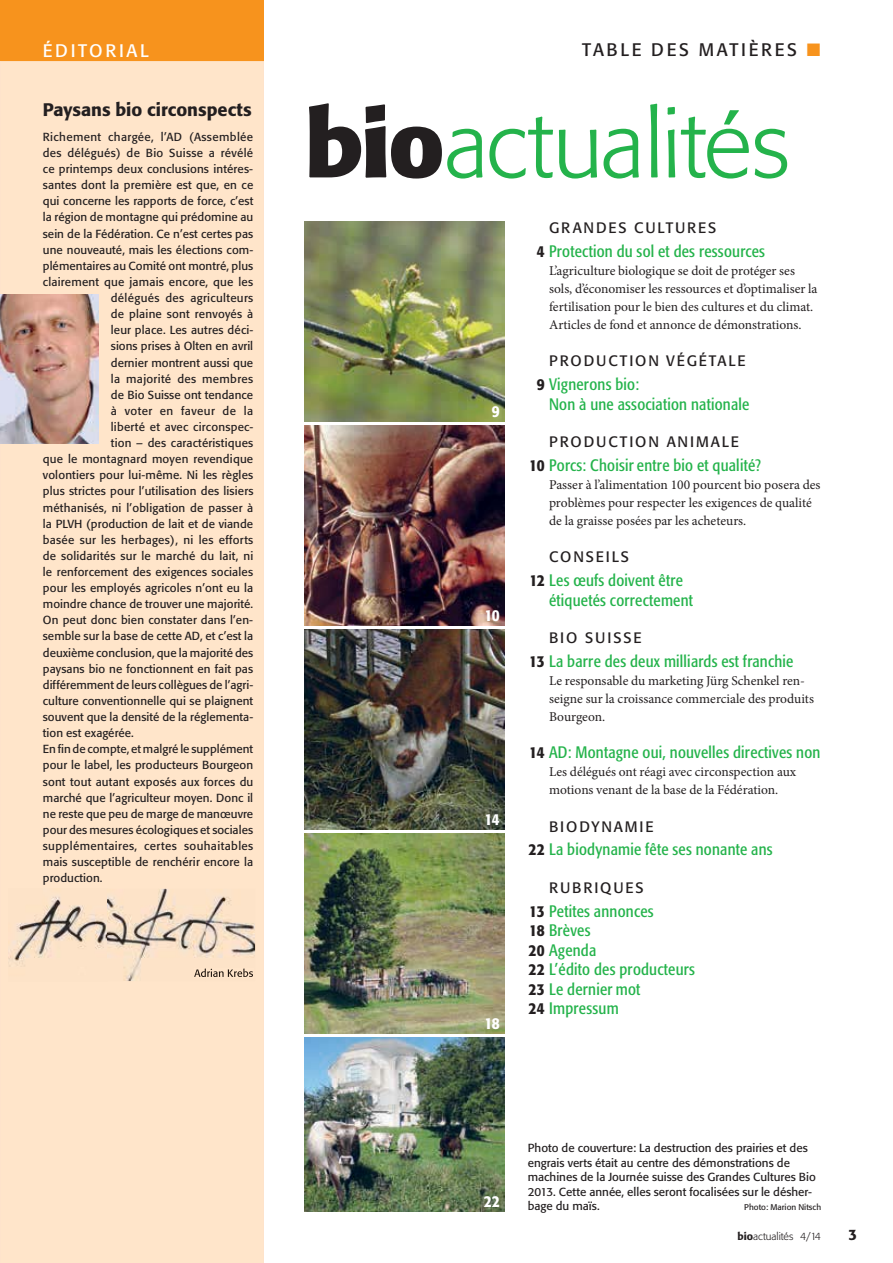
<style>
.page{position:relative;width:893px;height:1263px;background:#fff}
.page>*{position:absolute;margin:0;border:0;box-sizing:border-box;transform-origin:0 0}
.t1{font:300 93px "Formata BQ";letter-spacing:-.005em;color:#24b34b}
.t2{font:500 18px "Formata BQ";color:#231f20}
.t3{font:18px "Formata BQ";letter-spacing:.15em;color:#231f20}
.t4{font:18px "Formata BQ";letter-spacing:.15em;color:#fff}
.t5{font:condensed 16.5px/19.5px "Formata BQ";letter-spacing:.015em;color:#24b34b}
.t6{font:500 condensed 16.5px "Formata BQ";letter-spacing:-.02em;color:#fff}
.t7{font:15px "Formata BQ";letter-spacing:.125em;color:#231f20}
.t8{font:500 15px "Formata BQ";color:#231f20}
.t9{font:13.5px/18px "Minion Pro";color:#231f20}
.t10{font:11.55px/14.5px "Formata BQ";letter-spacing:.01em;color:#231f20}
.t11{font:11.55px "Formata BQ";letter-spacing:.035em;color:#231f20}
.t12{font:11.55px "Formata BQ";letter-spacing:.03em;color:#231f20}
.t13{font:11.55px "Formata BQ";letter-spacing:.04em;color:#231f20}
.t14{font:300 10.5px "Formata BQ";color:#231f20}
.t15{font:8.25px "Formata BQ";color:#231f20}
.s1{color:#f7931d}
.s2{font-weight:700;color:#231f20}
.s3{font-weight:500;color:#231f20}
.s4{font-weight:500}
</style>
<div class="page">
<div style="left:0;top:0;width:264px;height:1263px;background:#ffe5ca"></div>
<div style="left:0;top:0;width:264px;height:61px;background:#f7931d"></div>
<img style="left:0;top:295px;width:98px;height:149px">
<img style="left:8px;top:889px;width:247px;height:92px">
<img style="left:242px;top:969px;width:11px;height:8px">
<img style="left:194px;top:969px;width:48px;height:8px">
<img style="left:304px;top:221px;width:200px;height:200px">
<img style="left:304px;top:425px;width:200px;height:200px">
<img style="left:304px;top:629px;width:200px;height:200px">
<img style="left:304px;top:1037px;width:200px;height:175px">
<img style="left:304px;top:833px;width:200px;height:200px">
<h2 class="t4" style="left:43px;top:42px;width:107px">ÉDITORIAL</h2>
<h2 class="t2" style="left:43px;top:101px;width:210px">Paysans bio circonspects</h2>
<p class="t12" style="left:43px;top:131px;width:212px">Richement chargée, l’AD (Assemblée</p>
<p class="t10" style="left:43px;top:146px;width:212px">des délégués) de Bio Suisse a révélé</p>
<p class="t10" style="left:43px;top:162px;width:212px">ce printemps deux conclusions intéres-</p>
<p class="t10" style="left:43px;top:178px;width:212px">santes dont la première est que, en ce</p>
<p class="t10" style="left:43px;top:195px;width:212px">qui concerne les rapports de force, c’est</p>
<p class="t10" style="left:43px;top:211px;width:212px">la région de montagne qui prédomine au</p>
<p class="t10" style="left:43px;top:227px;width:212px">sein de la Fédération. Ce n’est certes pas</p>
<p class="t10" style="left:43px;top:243px;width:212px">une nouveauté, mais les élections com-</p>
<p class="t10" style="left:43px;top:259px;width:212px">plémentaires au Comité ont montré, plus</p>
<p class="t10" style="left:43px;top:275px;width:212px">clairement que jamais encore, que les</p>
<p class="t10" style="left:111px;top:291px;width:144px">délégués des agriculteurs</p>
<p class="t10" style="left:111px;top:307px;width:144px">de plaine sont renvoyés à</p>
<p class="t10" style="left:111px;top:323px;width:144px">leur place. Les autres déci-</p>
<p class="t10" style="left:111px;top:340px;width:144px">sions prises à Olten en avril</p>
<p class="t10" style="left:111px;top:356px;width:144px">dernier montrent aussi que</p>
<p class="t10" style="left:111px;top:372px;width:144px">la majorité des membres</p>
<p class="t10" style="left:111px;top:388px;width:144px">de Bio Suisse ont tendance</p>
<p class="t13" style="left:111px;top:405px;width:144px">à voter en faveur de la</p>
<p class="t10" style="left:111px;top:420px;width:144px">liberté et avec circonspec-</p>
<p class="t10" style="left:111px;top:436px;width:144px">tion – des caractéristiques</p>
<p class="t10" style="left:43px;top:452px;width:212px">que le montagnard moyen revendique</p>
<p class="t10" style="left:43px;top:469px;width:212px">volontiers pour lui-même. Ni les règles</p>
<p class="t10" style="left:43px;top:485px;width:212px">plus strictes pour l’utilisation des lisiers</p>
<p class="t10" style="left:43px;top:501px;width:212px">méthanisés, ni l’obligation de passer à</p>
<p class="t10" style="left:43px;top:517px;width:212px">la PLVH (production de lait et de viande</p>
<p class="t10" style="left:43px;top:533px;width:212px">basée sur les herbages), ni les efforts</p>
<p class="t10" style="left:43px;top:549px;width:212px">de solidarités sur le marché du lait, ni</p>
<p class="t10" style="left:43px;top:565px;width:212px">le renforcement des exigences sociales</p>
<p class="t10" style="left:43px;top:581px;width:212px">pour les employés agricoles n’ont eu la</p>
<p class="t10" style="left:43px;top:597px;width:212px">moindre chance de trouver une majorité.</p>
<p class="t10" style="left:43px;top:614px;width:212px">On peut donc bien constater dans l’en-</p>
<p class="t10" style="left:43px;top:630px;width:212px">semble sur la base de cette AD, et c’est la</p>
<p class="t10" style="left:43px;top:646px;width:212px">deuxième conclusion, que la majorité des</p>
<p class="t10" style="left:43px;top:662px;width:212px">paysans bio ne fonctionnent en fait pas</p>
<p class="t10" style="left:43px;top:678px;width:212px">différemment de leurs collègues de l’agri-</p>
<p class="t10" style="left:43px;top:694px;width:212px">culture conventionnelle qui se plaignent</p>
<p class="t10" style="left:43px;top:710px;width:212px">souvent que la densité de la réglementa-</p>
<p class="t10" style="left:43px;top:726px;width:93px">tion est exagérée.</p>
<p class="t10" style="left:43px;top:743px;width:212px">En fin de compte, et malgré le supplément</p>
<p class="t10" style="left:43px;top:759px;width:212px">pour le label, les producteurs Bourgeon</p>
<p class="t10" style="left:43px;top:775px;width:212px">sont tout autant exposés aux forces du</p>
<p class="t10" style="left:43px;top:791px;width:212px">marché que l’agriculteur moyen. Donc il</p>
<p class="t10" style="left:43px;top:807px;width:212px">ne reste que peu de marge de manœuvre</p>
<p class="t10" style="left:43px;top:823px;width:212px">pour des mesures écologiques et sociales</p>
<p class="t11" style="left:43px;top:840px;width:212px">supplémentaires, certes souhaitables</p>
<p class="t10" style="left:43px;top:855px;width:212px">mais susceptible de renchérir encore la</p>
<p class="t10" style="left:43px;top:871px;width:61px">production.</p>
<h2 class="t3" style="left:582px;top:41px;width:240px">TABLE DES MATIÈRES <span class="s1">■</span></h2>
<h1 class="t1" style="left:305px;top:105px;width:487px"><span class="s2">bio</span>actualités</h1>
<h3 class="t6" style="left:492px;top:401px;width:9px">9</h3>
<h3 class="t6" style="left:484px;top:605px;width:17px">10</h3>
<h3 class="t6" style="left:484px;top:809px;width:17px">14</h3>
<h3 class="t6" style="left:484px;top:1013px;width:17px">18</h3>
<p class="t7" style="left:549px;top:221px;width:169px">GRANDES CULTURES</p>
<h3 class="t5" style="left:537px;top:242px;width:230px"><span class="s3">4</span> Protection du sol et des ressources</h3>
<p class="t9" style="left:549px;top:263px;width:270px">L’agriculture biologique se doit de protéger ses sols, d’économiser les ressources et d’optimaliser la fertilisation pour le bien des cultures et du climat.<br>Articles de fond et annonce de démonstrations.</p>
<p class="t7" style="left:549px;top:354px;width:198px">PRODUCTION VÉGÉTALE</p>
<h3 class="t5" style="left:549px;top:375px;width:202px;text-indent:-12px"><span class="s3">9</span> Vignerons bio:<br>Non à une association nationale</h3>
<p class="t7" style="left:549px;top:435px;width:191px">PRODUCTION ANIMALE</p>
<h3 class="t5" style="left:529px;top:456px;width:233px"><span class="s3">10</span> Porcs: Choisir entre bio et qualité?</h3>
<p class="t9" style="left:549px;top:477px;width:273px">Passer à l’alimentation 100 pourcent bio posera des problèmes pour respecter les exigences de qualité de la graisse posées par les acheteurs.</p>
<p class="t7" style="left:549px;top:550px;width:81px">CONSEILS</p>
<h3 class="t5" style="left:549px;top:571px;width:145px;text-indent:-20px"><span class="s3">12</span> Les œufs doivent être étiquetés correctement</h3>
<p class="t7" style="left:549px;top:630px;width:94px">BIO SUISSE</p>
<h3 class="t5" style="left:529px;top:652px;width:266px"><span class="s3">13</span> La barre des deux milliards est franchie</h3>
<p class="t9" style="left:549px;top:673px;width:266px">Le responsable du marketing Jürg Schenkel ren&shy;seigne sur la croissance commerciale des produits<br>Bourgeon.</p>
<h3 class="t5" style="left:529px;top:743px;width:293px"><span class="s3">14</span> AD: Montagne oui, nouvelles directives non</h3>
<p class="t9" style="left:549px;top:764px;width:249px">Les délégués ont réagi avec circonspection aux motions venant de la base de la Fédération.</p>
<p class="t7" style="left:549px;top:819px;width:106px">BIODYNAMIE</p>
<h3 class="t5" style="left:528px;top:841px;width:246px"><span class="s3">22</span> La biodynamie fête ses nonante ans</h3>
<p class="t7" style="left:549px;top:880px;width:96px">RUBRIQUES</p>
<h3 class="t5" style="left:528px;top:902px;width:168px"><span class="s3">13</span> Petites annonces<br><span class="s3">18</span> Brèves<br><span class="s3">20</span> Agenda<br><span class="s3">22</span> L’édito des producteurs<br><span class="s3">23</span> Le dernier mot<br><span class="s3">24</span> Impressum</h3>
<h3 class="t6" style="left:484px;top:1192px;width:18px">22</h3>
<p class="t10" style="left:528px;top:1141px;width:289px">Photo de couverture: La destruction des prairies et des engrais verts était au centre des démonstrations de machines de la Journée suisse des Grandes Cultures Bio 2013. Cette année, elles seront focalisées sur le désher&shy;bage du maïs.</p>
<p class="t15" style="left:744px;top:1204px;width:78px">Photo: Marion Nitsch</p>
<p class="t14" style="left:737px;top:1232px;width:85px"><span class="s4">bio</span>actualités 4/14</p>
<p class="t8" style="left:848px;top:1228px;width:10px">3</p>
</div>
